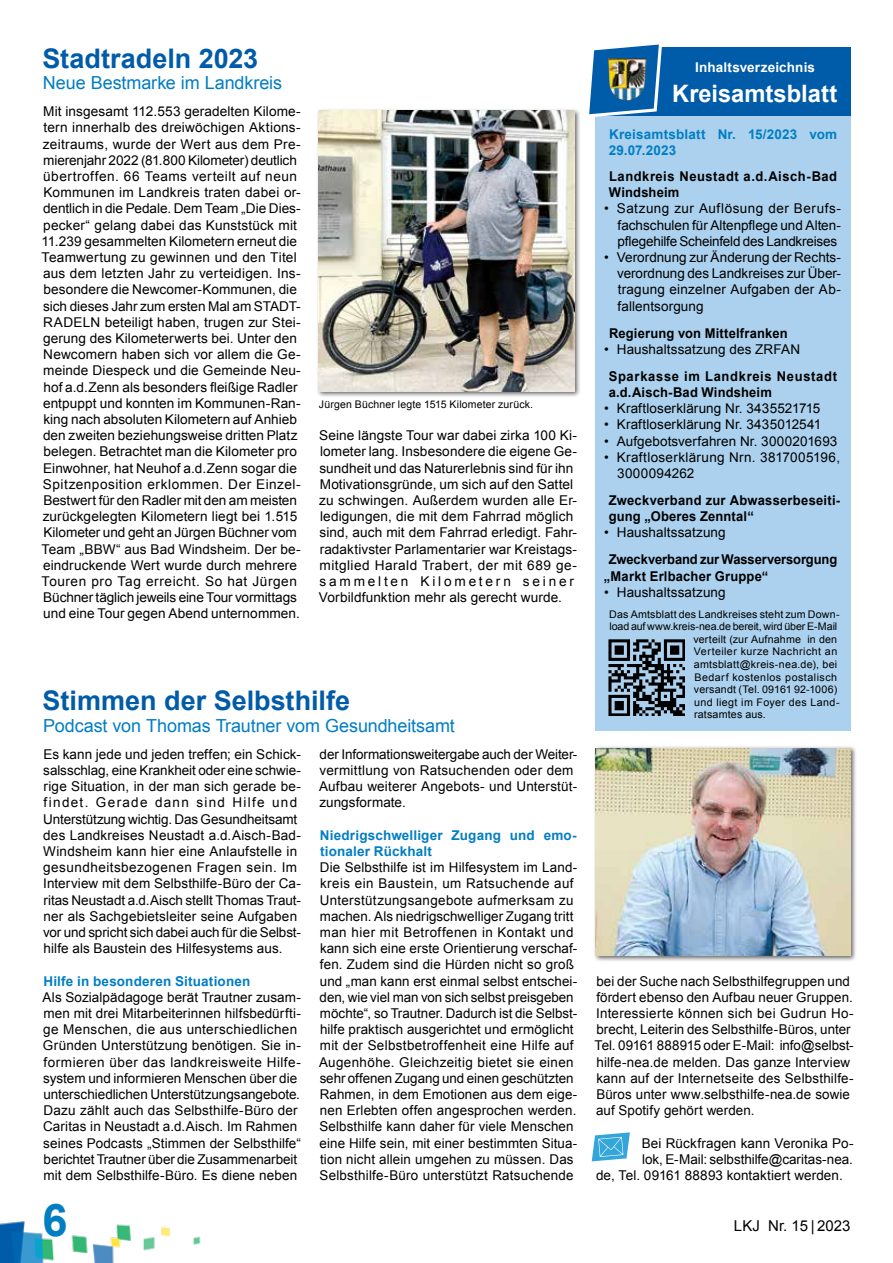
<style>
.page{position:relative;width:893px;height:1263px;background:#fff}
.page>*{position:absolute;margin:0;border:0;box-sizing:border-box;transform-origin:0 0}
.t1{font:700 45px "Arial";color:#007ec3}
.t2{font:700 27px "Arial";color:#005ba8}
.t3{font:700 24px "Arial";color:#fff}
.t4{font:18px "Arial";letter-spacing:-.005em;color:#007ec3}
.t5{font:15px "Arial";color:#000}
.t6{font:13.5px/16.2px "Arial";letter-spacing:.01em;color:#000}
.t7{font:700 13.5px/16.2px "Arial";letter-spacing:.01em;color:#007ec3}
.t8{font:700 13.5px/16.2px "Arial";letter-spacing:.015em;color:#000;scale:.96 1}
.t9{font:700 13.5px/16.2px "Arial";letter-spacing:-.005em;color:#000;scale:.96 1}
.t10{font:700 13.5px/16.2px "Arial";letter-spacing:.05em;color:#000;scale:.96 1}
.t11{font:700 13.5px/16.2px "Arial";letter-spacing:.04em;color:#000;scale:.96 1}
.t12{font:700 13.5px "Arial";letter-spacing:.01em;color:#fff}
.t13{font:10.5px "Arial";letter-spacing:.015em;color:#000}
.t14{font:10.5px "Arial";letter-spacing:-.01em;color:#000}
.t15{font:10.5px "Arial";letter-spacing:.04em;color:#000}
.t16{font:10.5px "Arial";letter-spacing:.045em;color:#000}
.t17{font:10.5px "Arial";letter-spacing:.035em;color:#000}
</style>
<div class="page">
<img style="left:0;top:1221px;width:201px;height:42px">
<div style="left:595px;top:47px;width:256px;height:69px;background:#005ba8"></div>
<div style="left:595px;top:116px;width:256px;height:615px;background:#abd1ee"></div>
<img style="left:608px;top:639px;width:77px;height:76px">
<svg style="left:589px;top:44px;width:73px;height:73px"></svg>
<img style="left:608px;top:58px;width:38px;height:43px">
<div style="left:316px;top:108px;width:265px;height:290px;background:#000;opacity:.6"></div>
<img style="left:319px;top:111px;width:255px;height:281px">
<svg style="left:591px;top:1132px;width:39px;height:30px"></svg>
<div style="left:593px;top:745px;width:265px;height:217px;background:#000;opacity:.6"></div>
<img style="left:595px;top:748px;width:256px;height:208px">
<h2 class="t2" style="left:42px;top:40px;width:217px">Stadtradeln 2023</h2>
<h3 class="t4" style="left:43px;top:71px;width:241px">Neue Bestmarke im Landkreis</h3>
<p class="t6" style="left:41px;top:103px;width:261px">Mit insgesamt 112.553 geradelten Kilome&shy;tern innerhalb des dreiwöchigen Aktions&shy;zeitraums, wurde der Wert aus dem Pre&shy;mierenjahr 2022 (81.800 Kilometer) deutlich übertroffen. 66 Teams verteilt auf neun Kommunen im Landkreis traten dabei or&shy;dentlich in die Pedale. Dem Team „Die Dies&shy;pecker“ gelang dabei das Kunststück mit 11.239 gesammelten Kilometern erneut die Teamwertung zu gewinnen und den Titel aus dem letzten Jahr zu verteidigen. Ins&shy;besondere die Newcomer-Kommunen, die sich dieses Jahr zum ersten Mal am STADT-RADELN beteiligt haben, trugen zur Stei&shy;gerung des Kilometerwerts bei. Unter den Newcomern haben sich vor allem die Ge&shy;meinde Diespeck und die Gemeinde Neu&shy;hof a.d.Zenn als besonders fleißige Radler entpuppt und konnten im Kommunen-Ran&shy;king nach absoluten Kilometern auf Anhieb den zweiten beziehungsweise dritten Platz belegen. Betrachtet man die Kilometer pro Einwohner, hat Neuhof a.d.Zenn sogar die Spitzenposition erklommen. Der Einzel-Bestwert für den Radler mit den am meisten zurückgelegten Kilometern liegt bei 1.515<br>Kilometer und geht an Jürgen Büchner vom Team „BBW“ aus Bad Windsheim. Der be&shy;eindruckende Wert wurde durch mehrere Touren pro Tag erreicht. So hat Jürgen Büchner täglich jeweils eine Tour vormittags und eine Tour gegen Abend unternommen.</p>
<p class="t13" style="left:319px;top:397px;width:216px">Jürgen Büchner legte 1515 Kilometer zurück.</p>
<p class="t6" style="left:319px;top:427px;width:260px">Seine längste Tour war dabei zirka 100 Ki&shy;lometer lang. Insbesondere die eigene Ge&shy;sundheit und das Naturerlebnis sind für ihn Motivationsgründe, um sich auf den Sattel zu schwingen. Außerdem wurden alle Er&shy;ledigungen, die mit dem Fahrrad möglich sind, auch mit dem Fahrrad erledigt. Fahr&shy;radaktivster Parlamentarier war Kreistags&shy;mitglied Harald Trabert, der mit 689 ge&shy;sammelten Kilometern seiner Vorbildfunktion mehr als gerecht wurde.</p>
<h2 class="t2" style="left:43px;top:683px;width:309px">Stimmen der Selbsthilfe</h2>
<h3 class="t4" style="left:43px;top:714px;width:413px">Podcast von Thomas Trautner vom Gesundheitsamt</h3>
<p class="t6" style="left:43px;top:746px;width:259px">Es kann jede und jeden treffen; ein Schick&shy;salsschlag, eine Krankheit oder eine schwie&shy;rige Situation, in der man sich gerade be&shy;findet. Gerade dann sind Hilfe und Unterstützung wichtig. Das Gesundheitsamt des Landkreises Neustadt a.d.Aisch-Bad-Windsheim kann hier eine Anlaufstelle in gesundheitsbezogenen Fragen sein. Im Interview mit dem Selbsthilfe-Büro der Ca&shy;ritas Neustadt a.d.Aisch stellt Thomas Traut&shy;ner als Sachgebietsleiter seine Aufgaben vor und spricht sich dabei auch für die Selbst&shy;hilfe als Baustein des Hilfesystems aus.</p>
<p class="t7" style="left:44px;top:973px;width:208px">Hilfe in besonderen Situationen</p>
<p class="t6" style="left:43px;top:989px;width:260px">Als Sozialpädagoge berät Trautner zusam&shy;men mit drei Mitarbeiterinnen hilfsbedürfti&shy;ge Menschen, die aus unterschiedlichen Gründen Unterstützung benötigen. Sie in&shy;formieren über das landkreisweite Hilfe&shy;system und informieren Menschen über die unterschiedlichen Unterstützungsangebote.<br>Dazu zählt auch das Selbsthilfe-Büro der Caritas in Neustadt a.d.Aisch. Im Rahmen seines Podcasts „Stimmen der Selbsthilfe“ berichtet Trautner über die Zusammenarbeit mit dem Selbsthilfe-Büro. Es diene neben</p>
<p class="t6" style="left:319px;top:746px;width:260px">der Informationsweitergabe auch der Weiter&shy;vermittlung von Ratsuchenden oder dem Aufbau weiterer Angebots- und Unterstüt&shy;zungsformate.</p>
<p class="t7" style="left:320px;top:827px;width:258px">Niedrigschwelliger Zugang und emo&shy;tionaler Rückhalt</p>
<p class="t6" style="left:319px;top:859px;width:260px">Die Selbsthilfe ist im Hilfesystem im Land&shy;kreis ein Baustein, um Ratsuchende auf Unterstützungsangebote aufmerksam zu machen. Als niedrigschwelliger Zugang tritt man hier mit Betroffenen in Kontakt und kann sich eine erste Orientierung verschaf&shy;fen. Zudem sind die Hürden nicht so groß und „man kann erst einmal selbst entschei&shy;den, wie viel man von sich selbst preisgeben möchte“, so Trautner. Dadurch ist die Selbst&shy;hilfe praktisch ausgerichtet und ermöglicht mit der Selbstbetroffenheit eine Hilfe auf Augenhöhe. Gleichzeitig bietet sie einen sehr offenen Zugang und einen geschützten Rahmen, in dem Emotionen aus dem eige&shy;nen Erlebten offen angesprochen werden.<br>Selbsthilfe kann daher für viele Menschen eine Hilfe sein, mit einer bestimmten Situa&shy;tion nicht allein umgehen zu müssen. Das Selbsthilfe-Büro unterstützt Ratsuchende</p>
<h1 class="t1" style="left:43px;top:1190px;width:27px">6</h1>
<p class="t12" style="left:695px;top:58px;width:122px">Inhaltsverzeichnis</p>
<h3 class="t3" style="left:672px;top:78px;width:167px">Kreisamtsblatt</h3>
<p class="t7" style="left:609px;top:127px;width:230px">Kreisamtsblatt Nr. 15/2023 vom<br>29.07.2023</p>
<p class="t11" style="left:609px;top:169px;width:239px">Landkreis Neustadt a.d.Aisch-Bad<br>Windsheim</p>
<p class="t6" style="left:617px;top:201px;width:225px;text-align:justify;text-indent:-13px">• Satzung zur Auflösung der Berufs&shy;fachschulen für Altenpflege und Alten&shy;pflegehilfe Scheinfeld des Landkreises</p>
<p class="t6" style="left:617px;top:249px;width:225px;text-align:justify;text-indent:-13px">• Verordnung zur Änderung der Rechts&shy;verordnung des Landkreises zur Über&shy;tragung einzelner Aufgaben der Ab&shy;fallentsorgung</p>
<p class="t8" style="left:609px;top:325px;width:187px">Regierung von Mittelfranken</p>
<p class="t6" style="left:604px;top:341px;width:197px">• Haushaltssatzung des ZRFAN</p>
<p class="t10" style="left:609px;top:368px;width:239px">Sparkasse im Landkreis Neustadt a.d.Aisch-Bad Windsheim</p>
<p class="t6" style="left:604px;top:400px;width:218px">• Kraftloserklärung Nr. 3435521715</p>
<p class="t6" style="left:604px;top:417px;width:219px">• Kraftloserklärung Nr. 3435012541</p>
<p class="t6" style="left:604px;top:433px;width:235px">• Aufgebotsverfahren Nr. 3000201693</p>
<p class="t6" style="left:617px;top:449px;width:224px;text-indent:-13px">• Kraftloserklärung Nrn. 3817005196,<br>3000094262</p>
<p class="t8" style="left:609px;top:493px;width:243px">Zweckverband zur Abwasserbeseiti&shy;gung „Oberes Zenntal“</p>
<p class="t6" style="left:604px;top:525px;width:123px">• Haushaltssatzung</p>
<p class="t9" style="left:604px;top:552px;width:245px;text-indent:5px">Zweckverband zur Wasserversorgung „Markt Erlbacher Gruppe“</p>
<p class="t6" style="left:604px;top:584px;width:123px">• Haushaltssatzung</p>
<p class="t13" style="left:609px;top:607px;width:232px">Das Amtsblatt des Landkreises steht zum Down-</p>
<p class="t14" style="left:609px;top:619px;width:229px">load auf www.kreis-nea.de bereit, wird über E-Mail</p>
<p class="t13" style="left:693px;top:632px;width:145px">verteilt (zur Aufnahme in den</p>
<p class="t15" style="left:694px;top:645px;width:145px">Verteiler kurze Nachricht an</p>
<p class="t13" style="left:694px;top:657px;width:145px">amtsblatt@kreis-nea.de), bei</p>
<p class="t16" style="left:694px;top:670px;width:144px">Bedarf kostenlos postalisch</p>
<p class="t13" style="left:694px;top:682px;width:145px">versandt (Tel. 09161 92-1006)</p>
<p class="t17" style="left:694px;top:695px;width:147px">und liegt im Foyer des Land-</p>
<p class="t13" style="left:694px;top:708px;width:73px">ratsamtes aus.</p>
<p class="t6" style="left:595px;top:973px;width:261px">bei der Suche nach Selbsthilfegruppen und fördert ebenso den Aufbau neuer Gruppen.<br>Interessierte können sich bei Gudrun Ho&shy;brecht, Leiterin des Selbsthilfe-Büros, unter Tel. 09161 888915 oder E-Mail: info@selbst&shy;hilfe-nea.de melden. Das ganze Interview kann auf der Internetseite des Selbsthilfe-Büros unter www.selbsthilfe-nea.de sowie auf Spotify gehört werden.</p>
<p class="t6" style="left:642px;top:1135px;width:213px">Bei Rückfragen kann Veronika Po-</p>
<p class="t6" style="left:642px;top:1151px;width:212px">lok, E-Mail: selbsthilfe@caritas-nea.</p>
<p class="t6" style="left:596px;top:1167px;width:248px">de, Tel. 09161 88893 kontaktiert werden.</p>
<p class="t5" style="left:734px;top:1216px;width:118px">LKJ Nr. 15 | 2023</p>
</div>
